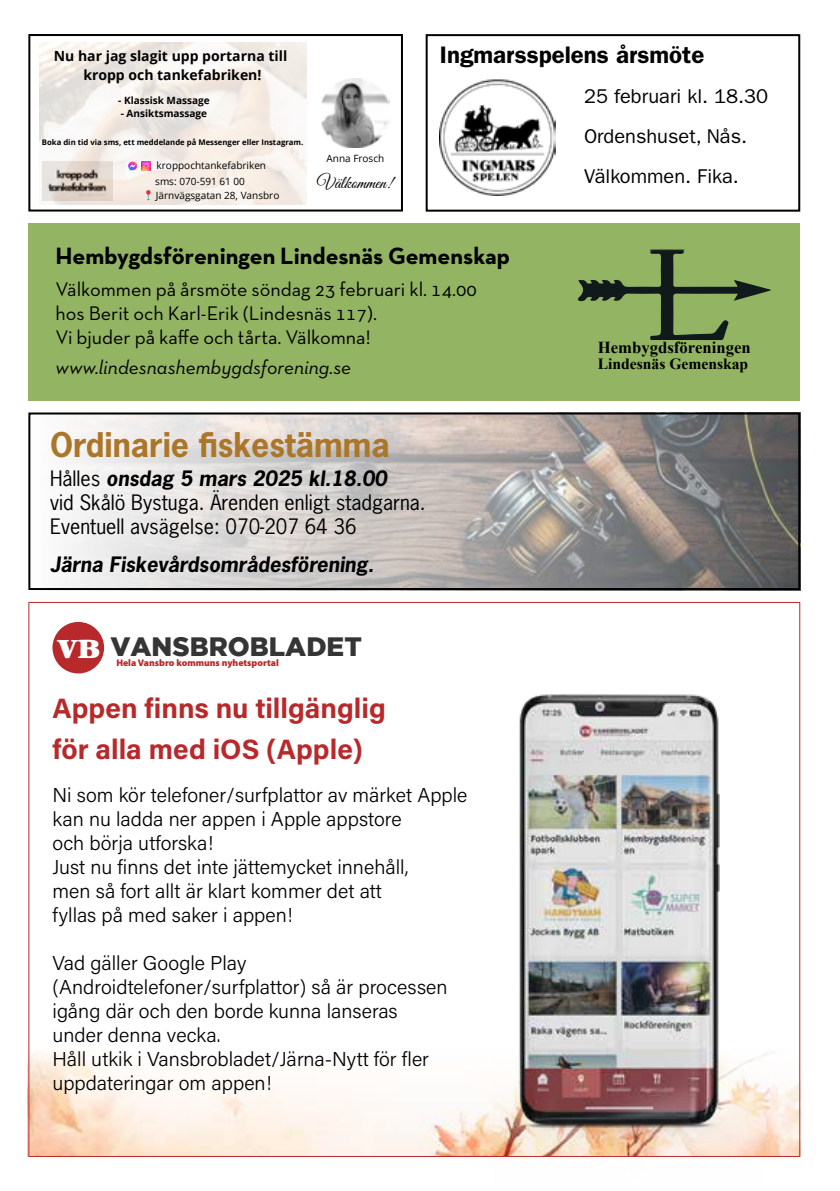
<style>
.page{position:relative;width:840px;height:1191px;background:#fff}
.page>*{position:absolute;margin:0;border:0;box-sizing:border-box;transform-origin:0 0}
.t1{font:700 32px "News Gothic Std";color:#ac7628}
.t2{font:29px "ITC Garamond Std Ult";color:#fff}
.t3{font:28px/40.8px "Acumin Variable Concept";color:#b7292a}
.t4{font:900 26.6px "Gotham";color:#353535}
.t5{font:700 24px "Neutra Text TF";color:#000}
.t6{font:600 24px "ITC Franklin Gothic Std";color:#000}
.t7{font:20px/24px "Acumin Variable Concept";color:#000}
.t8{font:20px/24px "Neutra Text TF";color:#000}
.t9{font:20px/24px "News Gothic Std";color:#000}
.t10{font:20px/40px "ITC Franklin Gothic Std";color:#000}
.t11{font:italic 20px "Neutra Text TF";color:#000}
.t12{font:italic 700 20px "News Gothic Std";color:#000}
.t13{font:18px "Great Vibes";color:#000}
.t14{font:700 16.8px "Times New Roman";color:#000}
.t15{font:700 15.6px "Times New Roman";color:#000}
.t16{font:700 14px/18.6px "Open Sans";color:#030202;text-align:center}
.t17{font:10px "Open Sans";color:#000}
.t18{font:700 10px "Open Sans";color:#000}
.t19{font:900 9.6px "Myriad Pro";color:#b7292a}
.t20{font:700 7.8px "Open Sans";color:#000}
.s1{font-weight:700;font-style:italic}
</style>
<div class="page">
<img style="left:71px;top:415px;width:725px;height:172px">
<div style="left:28px;top:412px;width:771px;height:178px;border:2px solid #000"></div>
<div style="left:28px;top:223px;width:771px;height:178px;background:#93b463"></div>
<svg style="left:577px;top:249px;width:193px;height:91px"></svg>
<img style="left:30px;top:672px;width:767px;height:483px">
<div style="left:52px;top:622px;width:52px;height:51px;background:#b7292a;border-radius:50%"></div>
<img style="left:493px;top:672px;width:270px;height:485px">
<img style="left:321px;top:78px;width:68px;height:69px">
<img style="left:39px;top:43px;width:267px;height:162px">
<svg style="left:128px;top:161px;width:22px;height:9px"></svg>
<div style="left:28px;top:34px;width:375px;height:177px;border:2px solid #000"></div>
<div style="left:425px;top:34px;width:374px;height:178px;border:2px solid #000"></div>
<img style="left:439px;top:79px;width:116px;height:116px">
<svg style="left:146px;top:190px;width:4px;height:10px"></svg>
<p class="t16" style="left:54px;top:46px;width:235px">Nu har jag slagit upp portarna till kropp och tankefabriken!</p>
<p class="t18" style="left:118px;top:93px;width:93px">- Klassisk Massage</p>
<p class="t18" style="left:121px;top:106px;width:88px">- Ansiktsmassage</p>
<p class="t20" style="left:42px;top:136px;width:263px">Boka din tid via sms, ett meddelande på Messenger eller Instagram.</p>
<p class="t17" style="left:155px;top:174px;width:91px">sms: 070-591 61 00</p>
<p class="t13" style="left:317px;top:173px;width:77px">Välkommen!</p>
<p class="t17" style="left:326px;top:151px;width:59px">Anna Frosch</p>
<p class="t17" style="left:156px;top:159px;width:111px">kroppochtankefabriken</p>
<p class="t17" style="left:156px;top:188px;width:125px">Järnvägsgatan 28, Vansbro</p>
<p class="t6" style="left:439px;top:41px;width:266px">Ingmarsspelens årsmöte</p>
<p class="t10" style="left:583px;top:76px;width:185px">25 februari kl. 18.30<br>Ordenshuset, Nås.<br>Välkommen. Fika.</p>
<p class="t5" style="left:56px;top:241px;width:456px">Hembygdsföreningen Lindesnäs Gemenskap</p>
<p class="t8" style="left:56px;top:277px;width:422px">Välkommen på årsmöte söndag 23 februari kl. 14.00 hos Berit och Karl-Erik (Lindesnäs 117).<br>Vi bjuder på kaffe och tårta. Välkomna!</p>
<p class="t11" style="left:56px;top:355px;width:297px">www.lindesnashembygdsforening.se</p>
<h1 class="t1" style="left:50px;top:424px;width:341px">Ordinarie fiskestämma</h1>
<p class="t9" style="left:50px;top:466px;width:377px">Hålles <span class="s1">onsdag 5 mars 2025 kl.18.00<br></span>vid Skålö Bystuga. Ärenden enligt stadgarna.<br>Eventuell avsägelse: 070-207 64 36</p>
<p class="t12" style="left:50px;top:551px;width:325px">Järna Fiskevårdsområdesförening.</p>
<h2 class="t2" style="left:57px;top:632px;width:45px">VB</h2>
<h3 class="t4" style="left:110px;top:631px;width:253px">VANSBROBLADET</h3>
<p class="t19" style="left:116px;top:657px;width:164px">Hela Vansbro kommuns nyhetsportal</p>
<h3 class="t3" style="left:52px;top:686px;width:334px">Appen finns nu tillgänglig för alla med iOS (Apple)</h3>
<p class="t7" style="left:52px;top:782px;width:416px">Ni som kör telefoner/surfplattor av märket Apple kan nu ladda ner appen i Apple appstore<br>och börja utforska!<br>Just nu finns det inte jättemycket innehåll,<br>men så fort allt är klart kommer det att<br>fyllas på med saker i appen!</p>
<p class="t7" style="left:52px;top:950px;width:396px">Vad gäller Google Play (Androidtelefoner/surfplattor) så är processen igång där och den borde kunna lanseras under denna vecka.<br>Håll utkik i Vansbrobladet/Järna-Nytt för fler uppdateringar om appen!</p>
<p class="t14" style="left:597px;top:335px;width:154px">Hembygdsföreningen</p>
<p class="t15" style="left:597px;top:353px;width:152px">Lindesnäs Gemenskap</p>
</div>
